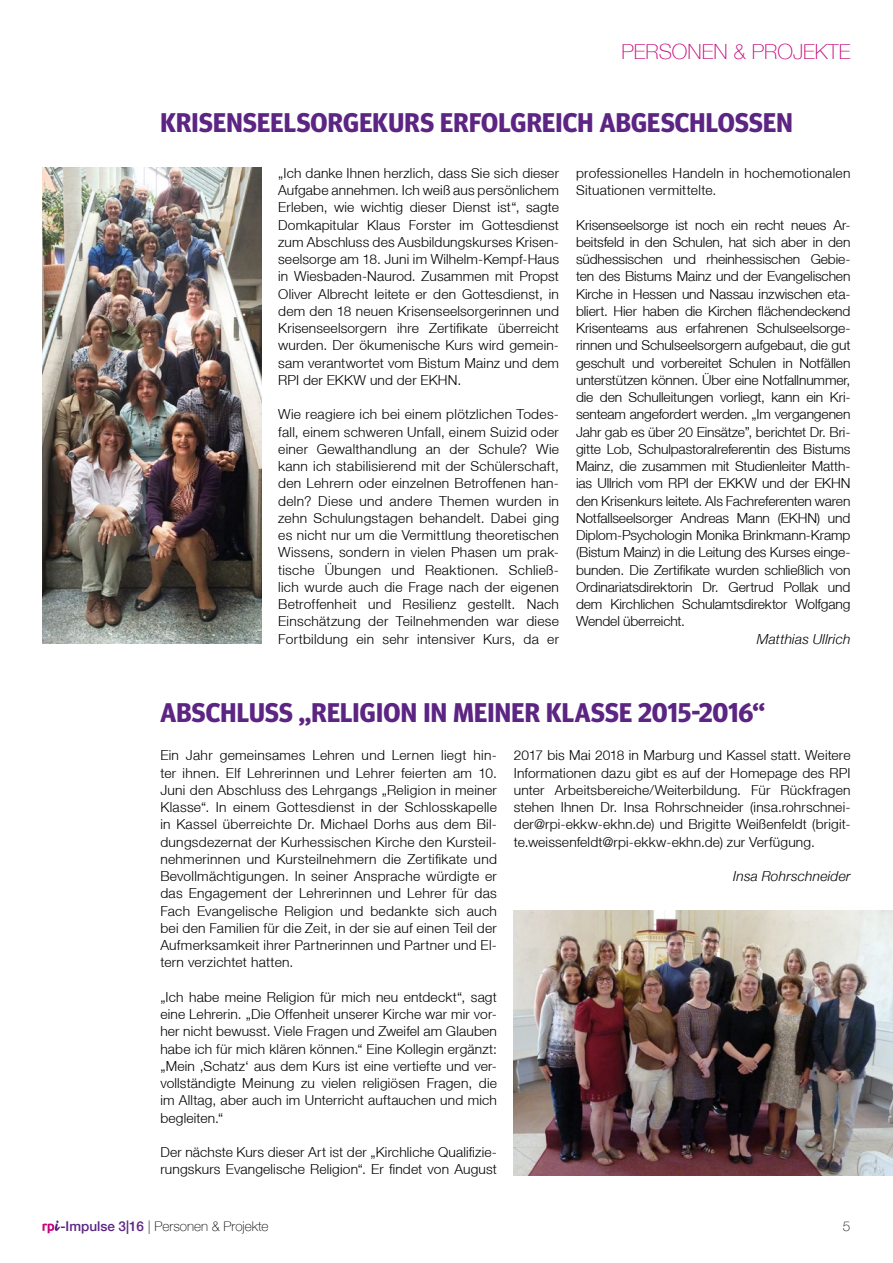
<style>
.page{position:relative;width:893px;height:1263px;background:#fff}
.page>*{position:absolute;margin:0;border:0;box-sizing:border-box;transform-origin:0 0}
.t1{font:700 27px "Meta Headline OT";letter-spacing:.01em;color:#5c2483}
.t2{font:100 21px "Helvetica Neue LT";color:#c80b7f}
.t3{font:300 13.8px/17.2px "Helvetica Neue LT";letter-spacing:.015em;color:#000;text-align:justify}
.t4{font:italic 300 13.8px "Helvetica Neue LT";letter-spacing:.015em;color:#000}
.t5{font:100 13.5px "Helvetica Neue LT";color:#000}
.s1{font-weight:500;color:#5c2483}
</style>
<div class="page">
<svg style="left:43px;top:1220px;width:17px;height:13px"></svg>
<img style="left:43px;top:168px;width:218px;height:476px">
<img style="left:514px;top:910px;width:379px;height:266px">
<h2 class="t2" style="left:621px;top:40px;width:231px">PERSONEN &amp; PROJEKTE</h2>
<h1 class="t1" style="left:160px;top:107px;width:634px">KRISENSEELSORGEKURS ERFOLGREICH ABGESCHLOSSEN</h1>
<p class="t3" style="left:278px;top:164px;width:282px">„Ich danke Ihnen herzlich, dass Sie sich dieser Aufgabe annehmen. Ich weiß aus persönlichem Erleben, wie wichtig dieser Dienst ist“, sagte Domkapitular Klaus Forster im Gottesdienst zum Abschluss des Ausbildungskurses Krisen&shy;seelsorge am 18. Juni im Wilhelm-Kempf-Haus in Wiesbaden-Naurod. Zusammen mit Propst Oliver Albrecht leitete er den Gottesdienst, in dem den 18 neuen Krisenseelsorgerinnen und Krisenseelsorgern ihre Zertifikate überreicht wurden. Der ökumenische Kurs wird gemein&shy;sam verantwortet vom Bistum Mainz und dem RPI der EKKW und der EKHN.</p>
<p class="t3" style="left:278px;top:405px;width:282px">Wie reagiere ich bei einem plötzlichen Todes&shy;fall, einem schweren Unfall, einem Suizid oder einer Gewalthandlung an der Schule? Wie kann ich stabilisierend mit der Schülerschaft, den Lehrern oder einzelnen Betroffenen han&shy;deln? Diese und andere Themen wurden in zehn Schulungstagen behandelt. Dabei ging es nicht nur um die Vermittlung theoretischen Wissens, sondern in vielen Phasen um prak&shy;tische Übungen und Reaktionen. Schließ&shy;lich wurde auch die Frage nach der eigenen Betroffenheit und Resilienz gestellt. Nach Einschätzung der Teilnehmenden war diese Fortbildung ein sehr intensiver Kurs, da er</p>
<p class="t3" style="left:576px;top:164px;width:276px">professionelles Handeln in hochemotionalen<br>Situationen vermittelte.</p>
<p class="t3" style="left:576px;top:216px;width:276px">Krisenseelsorge ist noch ein recht neues Ar&shy;beitsfeld in den Schulen, hat sich aber in den südhessischen und rheinhessischen Gebie&shy;ten des Bistums Mainz und der Evangelischen Kirche in Hessen und Nassau inzwischen eta&shy;bliert. Hier haben die Kirchen flächendeckend Krisenteams aus erfahrenen Schulseelsorge&shy;rinnen und Schulseelsorgern aufgebaut, die gut geschult und vorbereitet Schulen in Notfällen unterstützen können. Über eine Notfallnummer, die den Schulleitungen vorliegt, kann ein Kri&shy;senteam angefordert werden. „Im vergangenen Jahr gab es über 20 Einsätze”, berichtet Dr. Bri&shy;gitte Lob, Schulpastoralreferentin des Bistums Mainz, die zusammen mit Studienleiter Matth&shy;ias Ullrich vom RPI der EKKW und der EKHN den Krisenkurs leitete. Als Fachreferenten waren Notfallseelsorger Andreas Mann (EKHN) und Diplom-Psychologin Monika Brinkmann-Kramp (Bistum Mainz) in die Leitung des Kurses einge&shy;bunden. Die Zertifikate wurden schließlich von Ordinariatsdirektorin Dr. Gertrud Pollak und dem Kirchlichen Schulamtsdirektor Wolfgang Wendel überreicht.</p>
<p class="t4" style="left:757px;top:630px;width:95px">Matthias Ullrich</p>
<h1 class="t1" style="left:160px;top:696px;width:606px">ABSCHLUSS „RELIGION IN MEINER KLASSE 2015-2016“</h1>
<p class="t3" style="left:160px;top:747px;width:338px">Ein Jahr gemeinsames Lehren und Lernen liegt hin&shy;ter ihnen. Elf Lehrerinnen und Lehrer feierten am 10.<br>Juni den Abschluss des Lehrgangs „Religion in meiner Klasse“. In einem Gottesdienst in der Schlosskapelle in Kassel überreichte Dr. Michael Dorhs aus dem Bil&shy;dungsdezernat der Kurhessischen Kirche den Kursteil&shy;nehmerinnen und Kursteilnehmern die Zertifikate und Bevollmächtigungen. In seiner Ansprache würdigte er das Engagement der Lehrerinnen und Lehrer für das Fach Evangelische Religion und bedankte sich auch bei den Familien für die Zeit, in der sie auf einen Teil der Aufmerksamkeit ihrer Partnerinnen und Partner und El&shy;tern verzichtet hatten.</p>
<p class="t3" style="left:160px;top:988px;width:338px">„Ich habe meine Religion für mich neu entdeckt“, sagt eine Lehrerin. „Die Offenheit unserer Kirche war mir vor&shy;her nicht bewusst. Viele Fragen und Zweifel am Glauben habe ich für mich klären können.“ Eine Kollegin ergänzt: „Mein ‚Schatz‘ aus dem Kurs ist eine vertiefte und ver&shy;vollständigte Meinung zu vielen religiösen Fragen, die im Alltag, aber auch im Unterricht auftauchen und mich begleiten.“</p>
<p class="t3" style="left:160px;top:1143px;width:338px">Der nächste Kurs dieser Art ist der „Kirchliche Qualifizie&shy;rungskurs Evangelische Religion“. Er findet von August</p>
<p class="t3" style="left:514px;top:747px;width:338px">2017 bis Mai 2018 in Marburg und Kassel statt. Weitere Informationen dazu gibt es auf der Homepage des RPI unter Arbeitsbereiche/Weiterbildung. Für Rückfragen stehen Ihnen Dr. Insa Rohrschneider (insa.rohrschnei&shy;der@rpi-ekkw-ekhn.de) und Brigitte Weißenfeldt (brigit&shy;te.weissenfeldt@rpi-ekkw-ekhn.de) zur Verfügung.</p>
<p class="t4" style="left:733px;top:868px;width:119px">Insa Rohrschneider</p>
<p class="t5" style="left:60px;top:1218px;width:210px"><span class="s1">-Impulse 3|16</span> | Personen &amp; Projekte</p>
<p class="t5" style="left:843px;top:1218px;width:9px">5</p>
</div>
